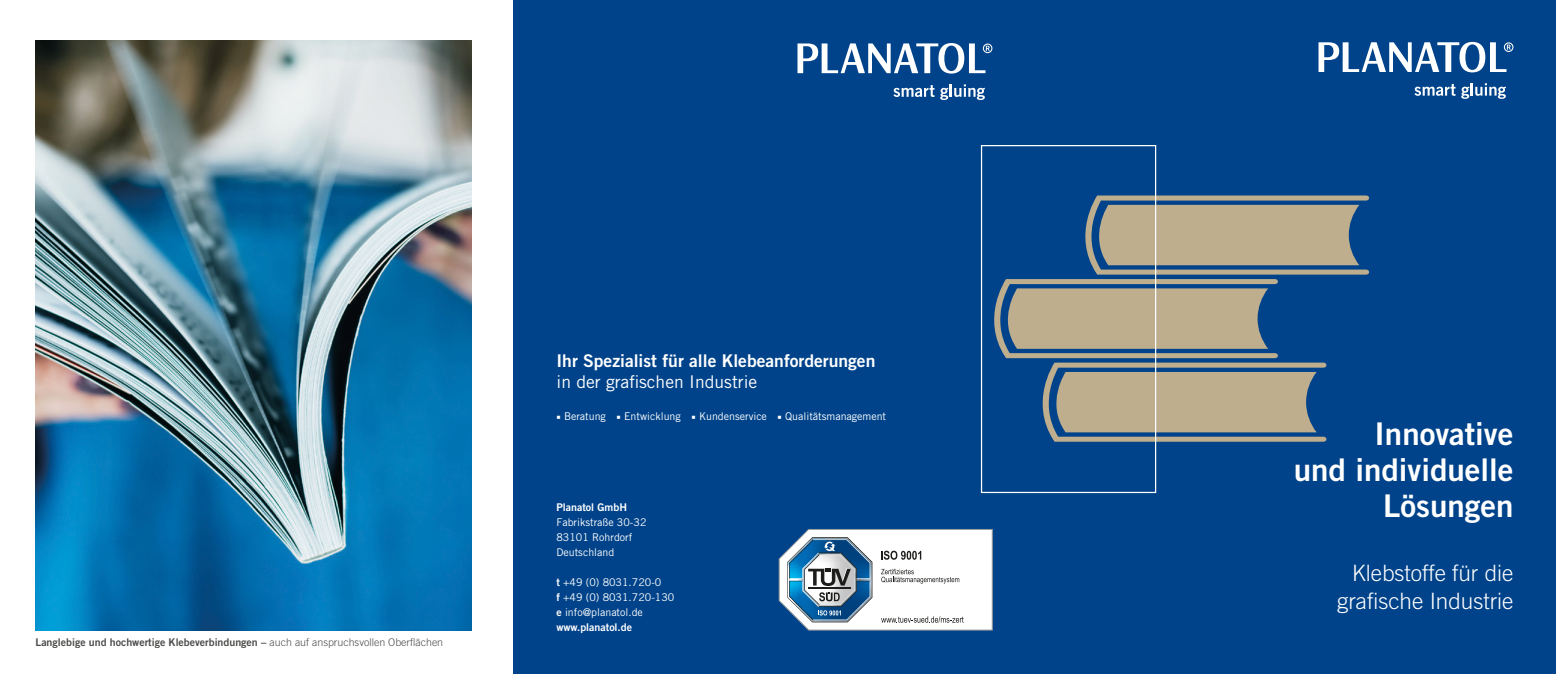
<style>
.page{position:relative;width:1556px;height:674px;background:#fff}
.page>*{position:absolute;margin:0;border:0;box-sizing:border-box;transform-origin:0 0}
.t1{font:31.25px/36.2px "Trade Gothic LT Std Bd 2";color:#fff;text-align:right}
.t2{font:300 22.5px/27.5px "Trade Gothic LT Std";color:#fff;text-align:right}
.t3{font:17.5px "Trade Gothic LT Std Bd 2";color:#fff}
.t4{font:17.5px "Trade Gothic LT Std";color:#fff}
.t5{font:10.62px/15px "Trade Gothic LT Std";color:#fff}
.t6{font:10.62px "Trade Gothic LT Std Bd 2";color:#4b4b4a}
.t7{font:10.62px "Trade Gothic LT Std Bd 2";color:#fff}
.s1{font-family:"Trade Gothic LT Std";font-weight:300}
.s2{font-family:"Minion Pro"}
.s3{font-family:"Trade Gothic LT Std Bd 2"}
</style>
<div class="page">
<div style="left:514px;top:0;width:1042px;height:673px;background:#00438a"></div>
<svg style="left:1318px;top:42px;width:195px;height:30px"></svg>
<svg style="left:1414px;top:84px;width:41px;height:12px"></svg>
<svg style="left:1461px;top:83px;width:44px;height:16px"></svg>
<img style="left:36px;top:41px;width:435px;height:589px">
<svg style="left:797px;top:43px;width:195px;height:31px"></svg>
<svg style="left:893px;top:85px;width:41px;height:12px"></svg>
<svg style="left:940px;top:84px;width:45px;height:16px"></svg>
<svg style="left:994px;top:195px;width:375px;height:246px"></svg>
<div style="left:981px;top:145px;width:175px;height:348px;border:1px solid #fff"></div>
<svg style="left:778px;top:529px;width:215px;height:101px;background:#bdccd8"></svg>
<p class="t6" style="left:35px;top:635px;width:409px">Langlebige und hochwertige Klebeverbindungen – <span class="s1">auch auf anspruchsvollen Oberflächen</span></p>
<h3 class="t3" style="left:556px;top:349px;width:320px">Ihr Spezialist für alle Klebeanforderungen</h3>
<h3 class="t4" style="left:556px;top:371px;width:202px">in der grafischen Industrie</h3>
<p class="t5" style="left:556px;top:409px;width:331px"><span class="s2">■</span> Beratung <span class="s2">■</span> Entwicklung <span class="s2">■</span> Kundenservice <span class="s2">■</span> Qualitätsmanagement</p>
<p class="t7" style="left:556px;top:500px;width:72px">Planatol GmbH</p>
<p class="t5" style="left:556px;top:514px;width:92px">Fabrikstraße 30-32<br>83101 Rohrdorf<br>Deutschland</p>
<p class="t5" style="left:556px;top:574px;width:119px"><span class="s3">t</span> +49 (0) 8031.720-0<br><span class="s3">f</span> +49 (0) 8031.720-130 <span class="s3">e</span> info@planatol.de</p>
<p class="t7" style="left:556px;top:620px;width:77px">www.planatol.de</p>
<h1 class="t1" style="left:1293px;top:414px;width:221px">Innovative<br>und individuelle<br>Lösungen</h1>
<h2 class="t2" style="left:1337px;top:558px;width:178px">Klebstoffe für die grafische Industrie</h2>
</div>
